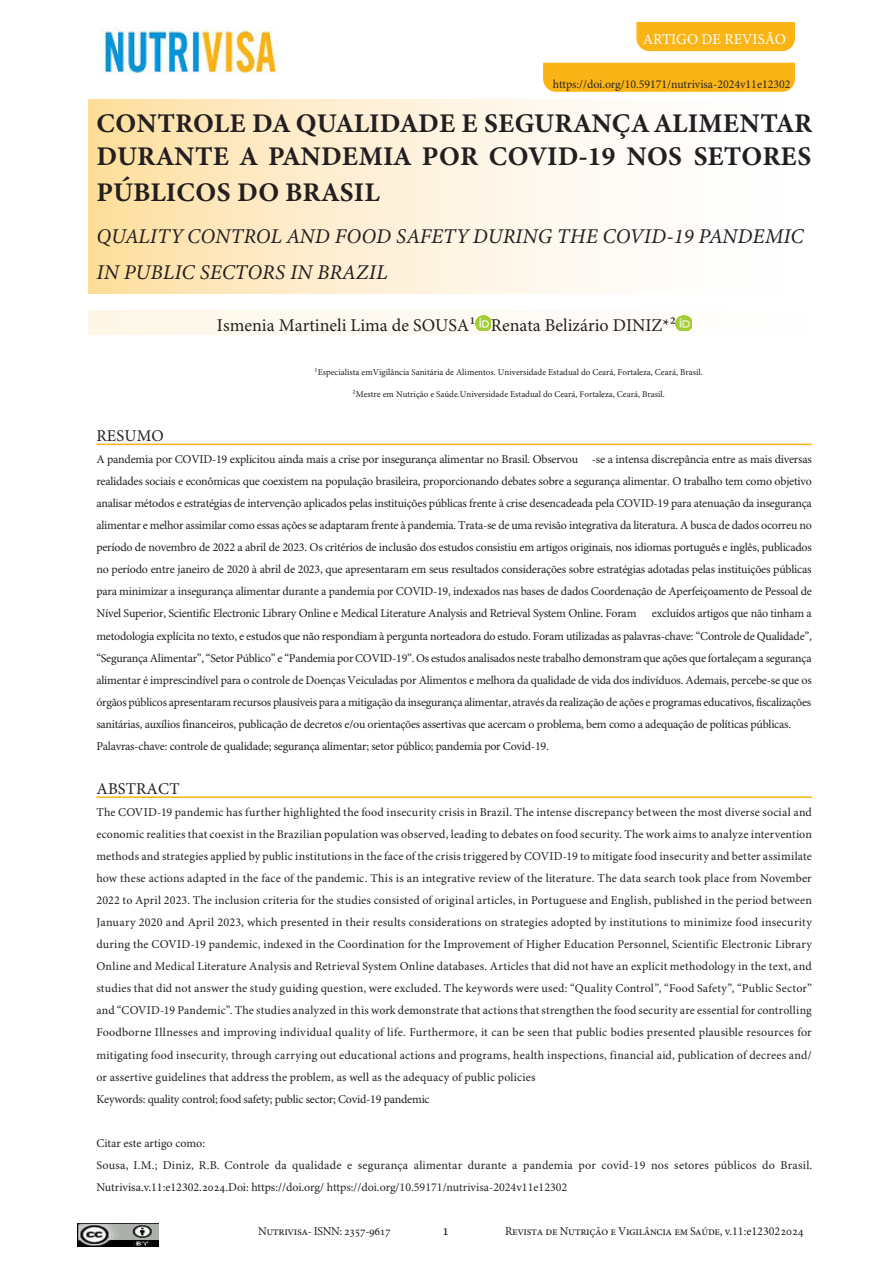
<style>
.page{position:relative;width:893px;height:1263px;background:#fff}
.page>*{position:absolute;margin:0;border:0;box-sizing:border-box;transform-origin:0 0}
.Título_em_Português{font:27px/32.4px "Minion Variable Concept";letter-spacing:.005em;color:#231f20}
.Título_em_Português-2{font:italic 21px/36px "Minion Variable Concept";letter-spacing:.01em;color:#231f20}
.Nome_do_Autor{font:18px "Minion Pro";color:#231f20}
.Resumo_e_Abstract{font:16.5px "Minion Pro";letter-spacing:.01em;color:#231f20}
.Aba_de_Novo_Artigo{font:15px "Minion Pro";color:#fff}
.Cabeçalho_e_Rodapé{font:15px "Minion Pro";color:#231f20}
.Resumo_e_Abstract-2{font:12px/22px "Minion Pro";letter-spacing:-.02em;color:#231f20;text-align:justify}
.Corpo_de_Texto_-_Tis{font:12px/22px "Minion Pro";color:#231f20}
.Corpo_de_Texto_-_Tis-2{font:12px "Minion Pro";letter-spacing:-.03em;color:#231f20}
.Corpo_de_Texto_-_Tis-3{font:12px "Minion Pro";color:#282526}
.Cabeçalho_e_Rodapé-2{font:12px "Minion Pro";letter-spacing:-.03em;color:#231f20}
.Vínculo_Instituciona{font:9px "Minion Pro";color:#231f20}
.s1{color:#282526}
</style>
<div class="page">
<div style="left:88px;top:311px;width:716px;height:24px;background:#fefaf3"></div>
<svg style="left:88px;top:100px;width:517px;height:193px"></svg>
<img style="left:475px;top:315px;width:16px;height:16px">
<img style="left:676px;top:315px;width:15px;height:16px">
<hr style="left:96px;top:444px;width:716px;height:1px;background:#fbb416">
<hr style="left:96px;top:796px;width:716px;height:2px;background:#fbb416">
<img style="left:78px;top:1223px;width:80px;height:23px">
<div style="left:636px;top:22px;width:159px;height:29px;background:#fbb416"></div>
<div style="left:543px;top:63px;width:252px;height:29px;background:#fbb416"></div>
<img style="left:103px;top:28px;width:174px;height:46px">
<p class="Aba_de_Novo_Artigo" style="left:643px;top:30px;width:145px">ARTIGO DE REVISÃO</p>
<p class="Corpo_de_Texto_-_Tis-3" style="left:553px;top:77px;width:239px">https://doi.org/10.59171/nutrivisa-2024v11e12302</p>
<p class="Título_em_Português" style="left:96px;top:107px;width:717px">CONTROLE DA QUALIDADE E SEGURANÇA ALIMENTAR<br>DURANTE A PANDEMIA POR COVID-19 NOS SETORES</p>
<p class="Título_em_Português" style="left:96px;top:176px;width:285px">PÚBLICOS DO BRASIL</p>
<p class="Título_em_Português-2" style="left:96px;top:218px;width:709px">QUALITY CONTROL AND FOOD SAFETY DURING THE COVID-19 PANDEMIC<br>IN PUBLIC SECTORS IN BRAZIL</p>
<p class="Nome_do_Autor" style="left:217px;top:314px;width:460px">Ismenia Martineli Lima de SOUSA¹ Renata Belizário DINIZ*²</p>
<p class="Vínculo_Instituciona" style="left:315px;top:367px;width:390px">¹Especialista emVigilância Sanitária de Alimentos. Universidade Estadual do Ceará, Fortaleza, Ceará, Brasil.</p>
<p class="Vínculo_Instituciona" style="left:353px;top:389px;width:314px">²Mestre em Nutrição e Saúde.Universidade Estadual do Ceará, Fortaleza, Ceará, Brasil.</p>
<p class="Resumo_e_Abstract" style="left:96px;top:426px;width:69px">RESUMO</p>
<p class="Resumo_e_Abstract-2" style="left:96px;top:449px;width:717px">A pandemia por COVID-19 explicitou ainda mais a crise por insegurança alimentar no Brasil. Observou -se a intensa discrepância entre as mais diversas realidades sociais e econômicas que coexistem na população brasileira, proporcionando debates sobre a segurança alimentar. O trabalho tem como objetivo analisar métodos e estratégias de intervenção aplicados pelas instituições públicas frente à crise desencadeada pela COVID-19 para atenuação da insegurança alimentar e melhor assimilar como essas ações se adaptaram frente à pandemia. Trata-se de uma revisão integrativa da literatura. A busca de dados ocorreu no período de novembro de 2022 a abril de 2023. Os critérios de inclusão dos estudos consistiu em artigos originais, nos idiomas português e inglês, publicados no período entre janeiro de 2020 à abril de 2023, que apresentaram em seus resultados considerações sobre estratégias adotadas pelas instituições públicas para minimizar a insegurança alimentar durante a pandemia por COVID-19, indexados nas bases de dados Coordenação de Aperfeiçoamento de Pessoal de Nível Superior, Scientific Electronic Library Online e Medical Literature Analysis and Retrieval System Online. Foram</p>
<p class="Resumo_e_Abstract-2" style="left:96px;top:603px;width:717px;text-indent:555px">excluídos artigos que não tinham a metodologia explícita no texto, e estudos que não respondiam à pergunta norteadora do estudo. Foram utilizadas as palavras-chave: “Controle de Qualidade”, “Segurança Alimentar”, “Setor Público” e “Pandemia por COVID-19”. Os estudos analisados neste trabalho demonstram que ações que fortaleçam a segurança alimentar é imprescindível para o controle de Doenças Veiculadas por Alimentos e melhora da qualidade de vida dos indivíduos. Ademais, percebe-se que os órgãos públicos apresentaram recursos plausíveis para a mitigação da insegurança alimentar, através da realização de ações e programas educativos, fiscalizações sanitárias, auxílios financeiros, publicação de decretos e/ou orientações assertivas que acercam o problema, bem como a adequação de políticas públicas.</p>
<p class="Resumo_e_Abstract-2" style="left:96px;top:735px;width:454px">Palavras-chave: controle de qualidade; segurança alimentar; setor público; pandemia por Covid-19.</p>
<p class="Resumo_e_Abstract" style="left:96px;top:779px;width:85px">ABSTRACT</p>
<p class="Resumo_e_Abstract-2" style="left:96px;top:801px;width:717px">The COVID-19 pandemic has further highlighted the food insecurity crisis in Brazil. The intense discrepancy between the most diverse social and economic realities that coexist in the Brazilian population was observed, leading to debates on food security. The work aims to analyze intervention methods and strategies applied by public institutions in the face of the crisis triggered by COVID-19 to mitigate food insecurity and better assimilate how these actions adapted in the face of the pandemic. This is an integrative review of the literature. The data search took place from November 2022 to April 2023. The inclusion criteria for the studies consisted of original articles, in Portuguese and English, published in the period between January 2020 and April 2023, which presented in their results considerations on strategies adopted by institutions to minimize food insecurity during the COVID-19 pandemic, indexed in the Coordination for the Improvement of Higher Education Personnel, Scientific Electronic Library Online and Medical Literature Analysis and Retrieval System Online databases. Articles that did not have an explicit methodology in the text, and studies that did not answer the study guiding question, were excluded. The keywords were used: “Quality Control”, “Food Safety”, “Public Sector” and “COVID-19 Pandemic”. The studies analyzed in this work demonstrate that actions that strengthen the food security are essential for controlling Foodborne Illnesses and improving individual quality of life. Furthermore, it can be seen that public bodies presented plausible resources for mitigating food insecurity, through carrying out educational actions and programs, health inspections, financial aid, publication of decrees and/ or assertive guidelines that address the problem, as well as the adequacy of public policies</p>
<p class="Resumo_e_Abstract-2" style="left:96px;top:1088px;width:335px">Keywords: quality control; food safety; public sector; Covid-19 pandemic</p>
<p class="Corpo_de_Texto_-_Tis" style="left:96px;top:1132px;width:110px">Citar este artigo como:</p>
<p class="Corpo_de_Texto_-_Tis" style="left:96px;top:1154px;width:717px">Sousa, I.M.; Diniz, R.B. Controle da qualidade e segurança alimentar durante a pandemia por covid-19 nos setores públicos do Brasil.<br>Nutrivisa.v.11:e12302.2024.Doi: https://doi.org/ <span class="s1">https://doi.org/10.59171/nutrivisa-2024v11e12302</span></p>
<p class="Corpo_de_Texto_-_Tis-2" style="left:505px;top:1224px;width:300px">Revista de Nutrição e Vigilância em Saúde, v.11:e123022024</p>
<p class="Cabeçalho_e_Rodapé-2" style="left:258px;top:1224px;width:134px">Nutrivisa- ISNN: 2357-9617</p>
<p class="Cabeçalho_e_Rodapé" style="left:442px;top:1221px;width:9px">1</p>
</div>
